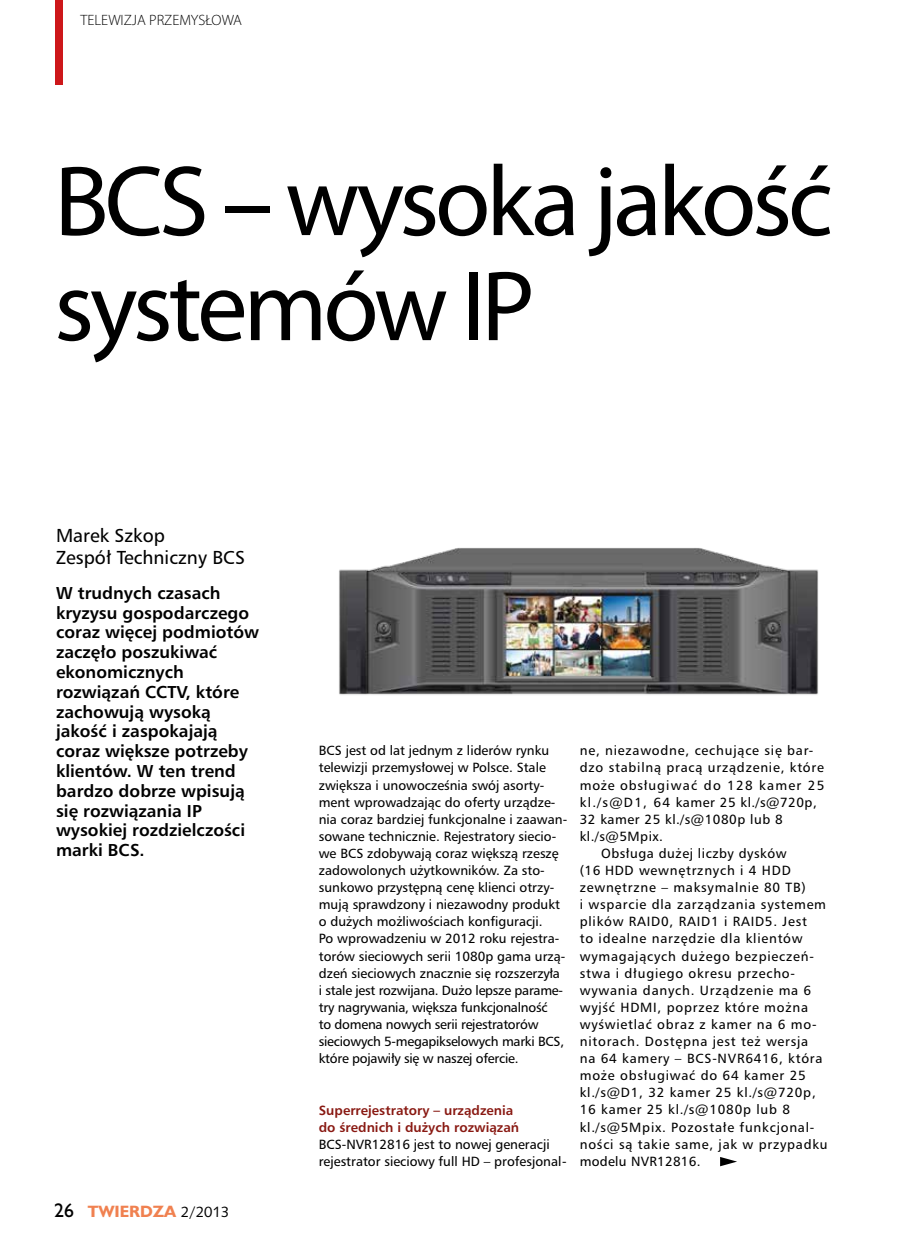
<style>
.page{position:relative;width:902px;height:1242px;background:#fff}
.page>*{position:absolute;margin:0;border:0;box-sizing:border-box;transform-origin:0 0}
.t1{font:100.5px/105px "Myriad Pro";letter-spacing:-.04em;color:#000}
.t2{font:18px/21.6px "Humnst 777 PL";color:#000}
.t3{font:700 16.5px/19.8px "Humnst 777 PL";color:#000}
.t4{font:300 15px "Myriad Pro";color:#000}
.t5{font:700 15px "Humanst 521 PL";color:#f08150}
.t6{font:12.75px/17.1px "Humnst 777 PL";color:#000}
.t7{font:12.75px "Humnst 777 PL";letter-spacing:.06em;color:#000}
.t8{font:12.75px "Humnst 777 PL";letter-spacing:.04em;color:#000}
.t9{font:700 12.75px/17.1px "Humnst 777 PL";color:#891912}
.t10{font:12.75px "Humnst 777 PL";letter-spacing:.1em;color:#000}
.t11{font:12.75px "Humnst 777 PL";letter-spacing:.02em;color:#000}
.s1{font-weight:400;font-size:18px;color:#000}
.s2{font-family:"Humanst 531 PL Roman A";font-weight:400;color:#000}
</style>
<div class="page">
<div style="left:55px;top:0;width:8px;height:85px;background:#cd171a"></div>
<img style="left:339px;top:548px;width:479px;height:147px">
<svg style="left:720px;top:1157px;width:17px;height:9px"></svg>
<p class="t4" style="left:80px;top:11px;width:163px">TELEWIZJA PRZEMYSŁOWA</p>
<h1 class="t1" style="left:54px;top:147px;width:780px">BCS – wysoka jakość systemów IP</h1>
<h2 class="t2" style="left:56px;top:524px;width:190px">Marek Szkop<br>Zespół Techniczny BCS</h2>
<p class="t3" style="left:56px;top:582px;width:204px">W trudnych czasach kryzysu gospodarczego coraz więcej podmiotów zaczęło poszukiwać ekonomicznych rozwiązań CCTV, które zachowują wysoką jakość i zaspokajają coraz większe potrzeby klientów. W ten trend bardzo dobrze wpisują się rozwiązania IP wysokiej rozdzielczości marki BCS.</p>
<p class="t5" style="left:54px;top:1201px;width:176px"><span class="s1">26</span> TWIERDZA <span class="s2">2/2013</span></p>
<p class="t6" style="left:319px;top:742px;width:250px">BCS jest od lat jednym z liderów rynku telewizji przemysłowej w Polsce. Stale zwiększa i unowocześnia swój asorty&shy;ment wprowadzając do oferty urządze&shy;nia coraz bardziej funkcjonalne i zaawan&shy;sowane technicznie. Rejestratory siecio&shy;we BCS zdobywają coraz większą rzeszę zadowolonych użytkowników. Za sto&shy;sunkowo przystępną cenę klienci otrzy&shy;mują sprawdzony i niezawodny produkt o dużych możliwościach konfiguracji.<br>Po wprowadzeniu w 2012 roku rejestra&shy;torów sieciowych serii 1080p gama urzą&shy;dzeń sieciowych znacznie się rozszerzyła<br>i stale jest rozwijana. Dużo lepsze parame&shy;try nagrywania, większa funkcjonalność<br>to domena nowych serii rejestratorów sieciowych 5-megapikselowych marki BCS, które pojawiły się w naszej ofercie.</p>
<p class="t9" style="left:319px;top:1101px;width:202px">Superrejestratory – urządzenia do średnich i dużych rozwiązań</p>
<p class="t6" style="left:319px;top:1135px;width:249px">BCS-NVR12816 jest to nowej generacji rejestrator sieciowy full HD – profesjonal-</p>
<p class="t7" style="left:579px;top:742px;width:235px">ne, niezawodne, cechujące się bar-</p>
<p class="t7" style="left:579px;top:759px;width:246px">dzo stabilną pracą urządzenie, które</p>
<p class="t10" style="left:579px;top:776px;width:246px">może obsługiwać do 128 kamer 25</p>
<p class="t8" style="left:579px;top:793px;width:238px">kl./s@D1, 64 kamer 25 kl./s@720p,</p>
<p class="t8" style="left:579px;top:811px;width:205px">32 kamer 25 kl./s@1080p lub 8</p>
<p class="t6" style="left:579px;top:827px;width:85px">kl./s@5Mpix.</p>
<p class="t8" style="left:601px;top:845px;width:187px">Obsługa dużej liczby dysków</p>
<p class="t7" style="left:579px;top:862px;width:212px">(16 HDD wewnętrznych i 4 HDD</p>
<p class="t7" style="left:579px;top:879px;width:227px">zewnętrzne – maksymalnie 80 TB)</p>
<p class="t7" style="left:579px;top:896px;width:248px">i wsparcie dla zarządzania systemem</p>
<p class="t7" style="left:579px;top:913px;width:229px">plików RAID0, RAID1 i RAID5. Jest</p>
<p class="t7" style="left:579px;top:930px;width:224px">to idealne narzędzie dla klientów</p>
<p class="t7" style="left:579px;top:947px;width:235px">wymagających dużego bezpieczeń-</p>
<p class="t7" style="left:579px;top:964px;width:217px">stwa i długiego okresu przecho-</p>
<p class="t7" style="left:579px;top:981px;width:233px">wywania danych. Urządzenie ma 6</p>
<p class="t7" style="left:579px;top:999px;width:230px">wyjść HDMI, poprzez które można</p>
<p class="t7" style="left:579px;top:1016px;width:238px">wyświetlać obraz z kamer na 6 mo-</p>
<p class="t7" style="left:579px;top:1033px;width:230px">nitorach. Dostępna jest też wersja</p>
<p class="t7" style="left:579px;top:1050px;width:244px">na 64 kamery – BCS-NVR6416, która</p>
<p class="t7" style="left:579px;top:1067px;width:227px">może obsługiwać do 64 kamer 25</p>
<p class="t7" style="left:579px;top:1084px;width:237px">kl./s@D1, 32 kamer 25 kl./s@720p,</p>
<p class="t7" style="left:579px;top:1101px;width:212px">16 kamer 25 kl./s@1080p lub 8</p>
<p class="t7" style="left:579px;top:1118px;width:236px">kl./s@5Mpix. Pozostałe funkcjonal-</p>
<p class="t7" style="left:579px;top:1135px;width:249px">ności są takie same, jak w przypadku</p>
<p class="t11" style="left:579px;top:1152px;width:122px">modelu NVR12816.</p>
</div>
